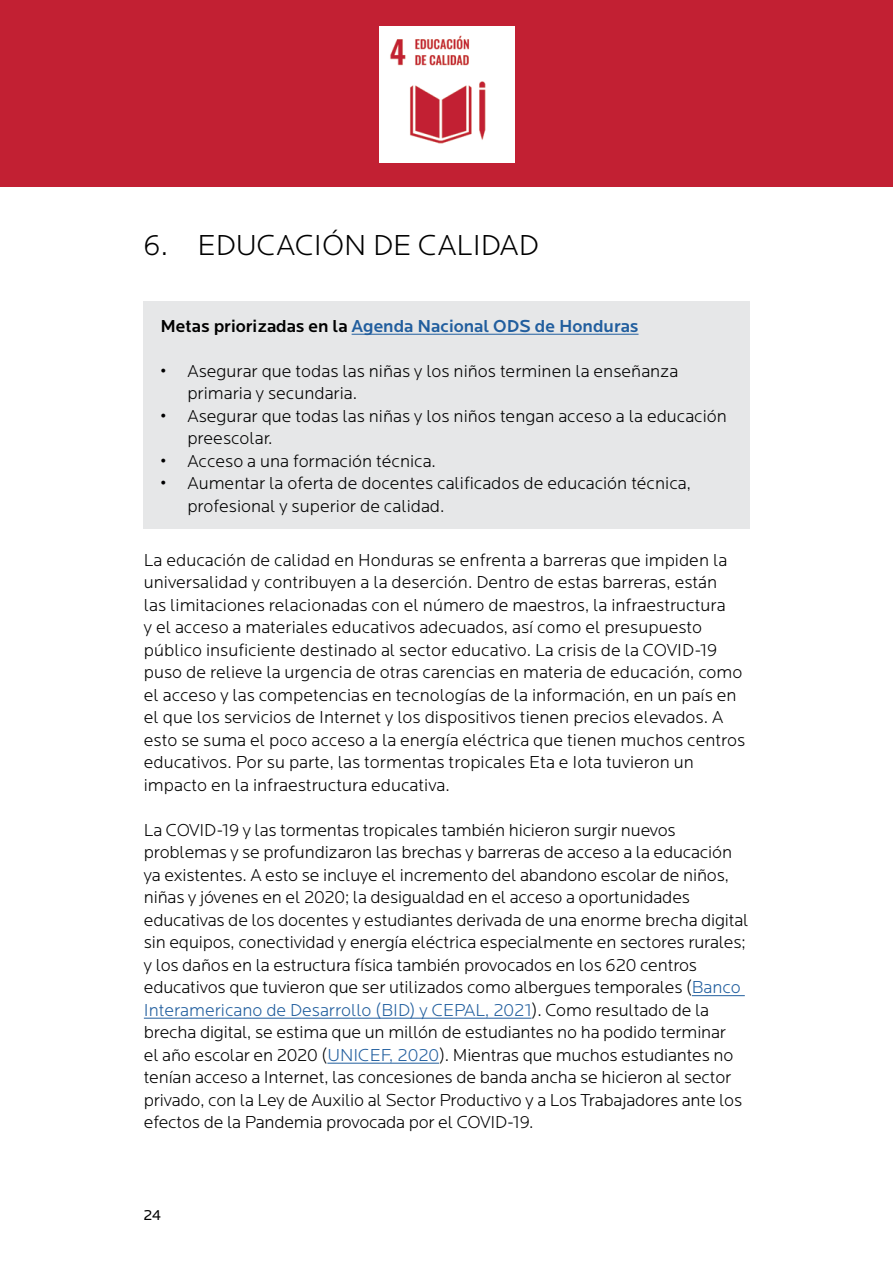
<style>
.page{position:relative;width:893px;height:1263px;background:#fff}
.page>*{position:absolute;margin:0;border:0;box-sizing:border-box;transform-origin:0 0}
.Locator_H1{font:300 30px "Locator";color:#000}
.t1{font:300 18px/22.5px "Locator";letter-spacing:-.005em;color:#000}
.Box_Honduras{font:500 18px "Locator";color:#215e9e}
.t2{font:15px "Locator";color:#000}
.s1{color:#000}
.s2{color:#215e9e}
</style>
<div class="page">
<div style="left:0;top:0;width:893px;height:186px;background:#c22033"></div>
<hr style="left:692px;top:995px;width:53px;height:1px;background:#215e9e">
<hr style="left:144px;top:1018px;width:388px;height:1px;background:#215e9e">
<hr style="left:327px;top:1063px;width:112px;height:1px;background:#215e9e">
<div style="left:143px;top:301px;width:607px;height:228px;background:#e6e7e8"></div>
<hr style="left:352px;top:334px;width:286px;height:1px;background:#215e9e">
<img style="left:379px;top:26px;width:136px;height:136px">
<h1 class="Locator_H1" style="left:143px;top:230px;width:397px">6. EDUCACIÓN DE CALIDAD</h1>
<p class="Box_Honduras" style="left:160px;top:316px;width:480px"><span class="s1">Metas priorizadas en la</span> Agenda Nacional ODS de Honduras</p>
<p class="t1" style="left:187px;top:360px;width:493px;text-indent:-27px">• Asegurar que todas las niñas y los niños terminen la enseñanza primaria y secundaria.</p>
<p class="t1" style="left:187px;top:405px;width:541px;text-indent:-27px">• Asegurar que todas las niñas y los niños tengan acceso a la educación preescolar.</p>
<p class="t1" style="left:160px;top:450px;width:277px">• Acceso a una formación técnica.</p>
<p class="t1" style="left:187px;top:473px;width:505px;text-indent:-27px">• Aumentar la oferta de docentes calificados de educación técnica, profesional y superior de calidad.</p>
<p class="t1" style="left:144px;top:549px;width:603px">La educación de calidad en Honduras se enfrenta a barreras que impiden la universalidad y contribuyen a la deserción. Dentro de estas barreras, están<br>las limitaciones relacionadas con el número de maestros, la infraestructura<br>y el acceso a materiales educativos adecuados, así como el presupuesto público insuficiente destinado al sector educativo. La crisis de la COVID-19 puso de relieve la urgencia de otras carencias en materia de educación, como el acceso y las competencias en tecnologías de la información, en un país en el que los servicios de Internet y los dispositivos tienen precios elevados. A esto se suma el poco acceso a la energía eléctrica que tienen muchos centros educativos. Por su parte, las tormentas tropicales Eta e Iota tuvieron un impacto en la infraestructura educativa.</p>
<p class="t1" style="left:144px;top:819px;width:606px">La COVID-19 y las tormentas tropicales también hicieron surgir nuevos problemas y se profundizaron las brechas y barreras de acceso a la educación ya existentes. A esto se incluye el incremento del abandono escolar de niños, niñas y jóvenes en el 2020; la desigualdad en el acceso a oportunidades educativas de los docentes y estudiantes derivada de una enorme brecha digital sin equipos, conectividad y energía eléctrica especialmente en sectores rurales; y los daños en la estructura física también provocados en los 620 centros educativos que tuvieron que ser utilizados como albergues temporales (<span class="s2">Banco Interamericano de Desarrollo (BID) y CEPAL, 2021</span>). Como resultado de la brecha digital, se estima que un millón de estudiantes no ha podido terminar<br>el año escolar en 2020 (<span class="s2">UNICEF, 2020</span>). Mientras que muchos estudiantes no tenían acceso a Internet, las concesiones de banda ancha se hicieron al sector privado, con la Ley de Auxilio al Sector Productivo y a Los Trabajadores ante los efectos de la Pandemia provocada por el COVID-19.</p>
<p class="t2" style="left:143px;top:1207px;width:19px">24</p>
</div>
